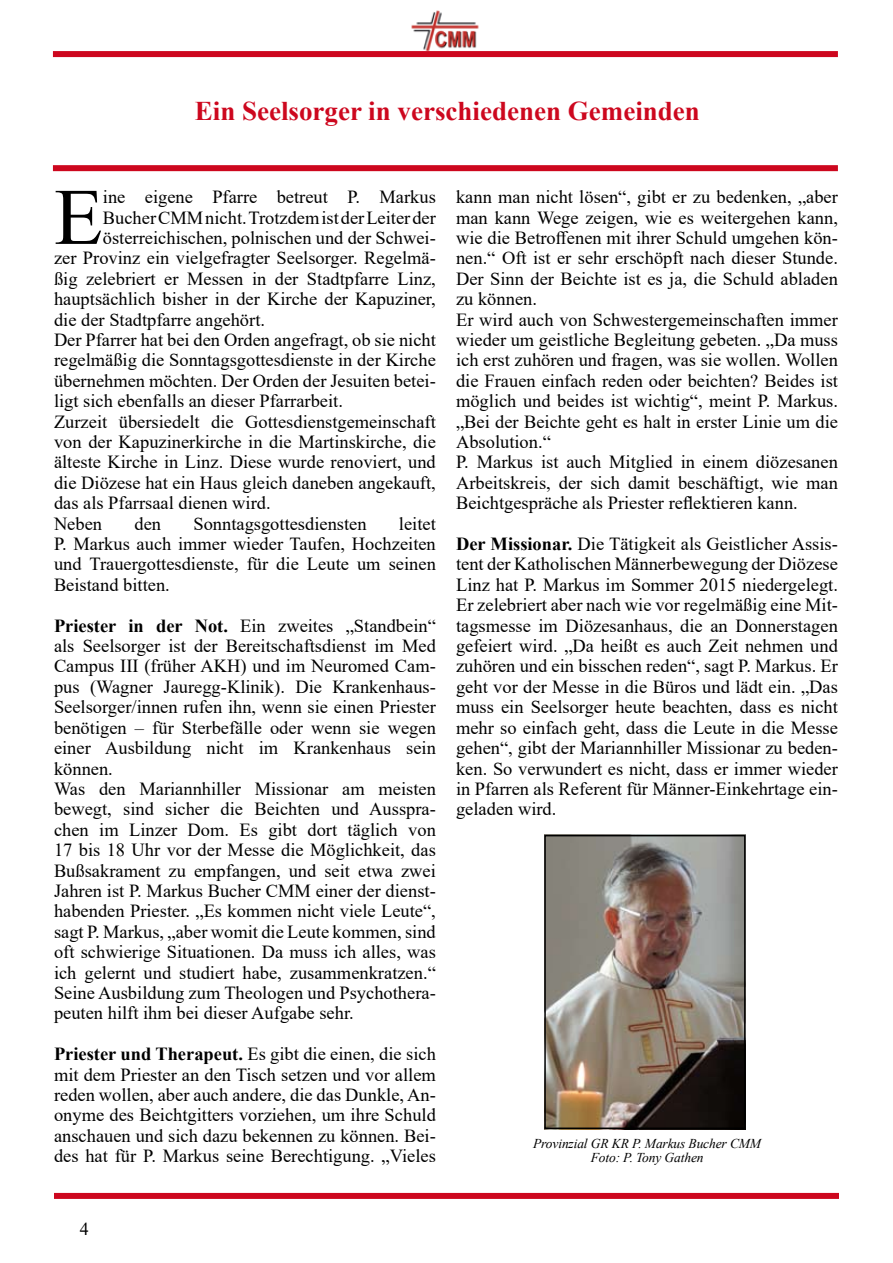
<style>
.page{position:relative;width:893px;height:1263px;background:#fff}
.page>*{position:absolute;margin:0;border:0;box-sizing:border-box;transform-origin:0 0}
.t1{font:80.1px "Times New Roman";color:#000}
.t2{font:700 27px "Times New Roman";color:#cd071e}
.t3{font:18.45px/20.4px "Times New Roman";color:#000;text-align:justify}
.t4{font:18px "Times New Roman";color:#000}
.t5{font:italic 13.5px/13.5px "Times New Roman";letter-spacing:-.01em;color:#000;text-align:center}
.s1{font-weight:700}
</style>
<div class="page">
<img style="left:411px;top:10px;width:68px;height:41px">
<div style="left:53px;top:165px;width:785px;height:6px;background:#cd071e"></div>
<div style="left:53px;top:51px;width:785px;height:6px;background:#cd071e"></div>
<div style="left:54px;top:1193px;width:785px;height:6px;background:#cd071e"></div>
<img style="left:547px;top:838px;width:196px;height:288px">
<div style="left:544px;top:835px;width:202px;height:294px;border:2px solid #000"></div>
<p class="t2" style="left:195px;top:92px;width:506px">Ein Seelsorger in verschiedenen Gemeinden</p>
<p class="t1" style="left:54px;top:161px;width:50px">E</p>
<p class="t3" style="left:103px;top:186px;width:334px">ine eigene Pfarre betreut P. Markus</p>
<p class="t3" style="left:103px;top:207px;width:334px">Bucher CMM nicht. Trotzdem ist der Leiter der</p>
<p class="t3" style="left:103px;top:227px;width:334px">österreichischen, polnischen und der Schwei-</p>
<p class="t3" style="left:54px;top:247px;width:383px">zer Provinz ein vielgefragter Seelsorger. Regelmä-</p>
<p class="t3" style="left:54px;top:268px;width:383px">ßig zelebriert er Messen in der Stadtpfarre Linz,</p>
<p class="t3" style="left:54px;top:288px;width:383px">hauptsächlich bisher in der Kirche der Kapuziner,</p>
<p class="t3" style="left:54px;top:309px;width:213px">die der Stadtpfarre angehört.</p>
<p class="t3" style="left:54px;top:329px;width:383px">Der Pfarrer hat bei den Orden angefragt, ob sie nicht</p>
<p class="t3" style="left:54px;top:349px;width:383px">regelmäßig die Sonntagsgottesdienste in der Kirche</p>
<p class="t3" style="left:54px;top:370px;width:383px">übernehmen möchten. Der Orden der Jesuiten betei-</p>
<p class="t3" style="left:54px;top:390px;width:290px">ligt sich ebenfalls an dieser Pfarrarbeit.</p>
<p class="t3" style="left:54px;top:411px;width:383px">Zurzeit übersiedelt die Gottesdienstgemeinschaft</p>
<p class="t3" style="left:54px;top:431px;width:383px">von der Kapuzinerkirche in die Martinskirche, die</p>
<p class="t3" style="left:54px;top:451px;width:383px">älteste Kirche in Linz. Diese wurde renoviert, und</p>
<p class="t3" style="left:54px;top:472px;width:383px">die Diözese hat ein Haus gleich daneben angekauft,</p>
<p class="t3" style="left:54px;top:492px;width:218px">das als Pfarrsaal dienen wird.</p>
<p class="t3" style="left:54px;top:513px;width:50px">Neben</p>
<p class="t3" style="left:134px;top:513px;width:28px">den</p>
<p class="t3" style="left:193px;top:513px;width:175px">Sonntagsgottesdiensten</p>
<p class="t3" style="left:54px;top:513px;width:383px;text-indent:345px">leitet P. Markus auch immer wieder Taufen, Hochzeiten und Trauergottesdienste, für die Leute um seinen Beistand bitten.</p>
<p class="t3" style="left:54px;top:615px;width:383px;text-align:left"><span class="s1">Priester in der Not.</span> Ein zweites „Standbein“ als Seelsorger ist der Bereitschaftsdienst im Med Campus III (früher AKH) und im Neuromed Cam&shy;pus (Wagner Jauregg-Klinik). Die Krankenhaus-Seelsorger/innen rufen ihn, wenn sie einen Priester benötigen – für Sterbefälle oder wenn sie wegen einer Ausbildung nicht im Krankenhaus sein können.<br>Was den Mariannhiller Missionar am meisten bewegt, sind sicher die Beichten und Ausspra&shy;chen im Linzer Dom. Es gibt dort täglich von 17 bis 18 Uhr vor der Messe die Möglichkeit, das Bußsakrament zu empfangen, und seit etwa zwei Jahren ist P. Markus Bucher CMM einer der dienst&shy;habenden Priester. „Es kommen nicht viele Leute“, sagt P. Markus, „aber womit die Leute kommen, sind oft schwierige Situationen. Da muss ich alles, was ich gelernt und studiert habe, zusammenkratzen.“ Seine Ausbildung zum Theologen und Psychothera&shy;peuten hilft ihm bei dieser Aufgabe sehr.</p>
<p class="t3" style="left:54px;top:1043px;width:383px"><span class="s1">Priester und Therapeut.</span> Es gibt die einen, die sich mit dem Priester an den Tisch setzen und vor allem reden wollen, aber auch andere, die das Dunkle, An&shy;onyme des Beichtgitters vorziehen, um ihre Schuld anschauen und sich dazu bekennen zu können. Bei&shy;des hat für P. Markus seine Berechtigung. „Vieles</p>
<p class="t3" style="left:456px;top:186px;width:383px;text-align:left">kann man nicht lösen“, gibt er zu bedenken, „aber man kann Wege zeigen, wie es weitergehen kann, wie die Betroffenen mit ihrer Schuld umgehen kön&shy;nen.“ Oft ist er sehr erschöpft nach dieser Stunde.<br>Der Sinn der Beichte ist es ja, die Schuld abladen zu können.<br>Er wird auch von Schwestergemeinschaften immer wieder um geistliche Begleitung gebeten. „Da muss ich erst zuhören und fragen, was sie wollen. Wollen die Frauen einfach reden oder beichten? Beides ist möglich und beides ist wichtig“, meint P. Markus. „Bei der Beichte geht es halt in erster Linie um die Absolution.“<br>P. Markus ist auch Mitglied in einem diözesanen Arbeitskreis, der sich damit beschäftigt, wie man Beichtgespräche als Priester reflektieren kann.</p>
<p class="t3" style="left:456px;top:533px;width:383px"><span class="s1">Der Missionar.</span> Die Tätigkeit als Geistlicher Assis&shy;tent der Katholischen Männerbewegung der Diözese Linz hat P. Markus im Sommer 2015 niedergelegt.<br>Er zelebriert aber nach wie vor regelmäßig eine Mit&shy;tagsmesse im Diözesanhaus, die an Donnerstagen gefeiert wird. „Da heißt es auch Zeit nehmen und zuhören und ein bisschen reden“, sagt P. Markus. Er geht vor der Messe in die Büros und lädt ein. „Das muss ein Seelsorger heute beachten, dass es nicht mehr so einfach geht, dass die Leute in die Messe gehen“, gibt der Mariannhiller Missionar zu beden&shy;ken. So verwundert es nicht, dass er immer wieder in Pfarren als Referent für Männer-Einkehrtage ein&shy;geladen wird.</p>
<p class="t5" style="left:533px;top:1137px;width:230px">Provinzial GR KR P. Markus Bucher CMM<br>Foto: P. Tony Gathen</p>
<p class="t4" style="left:80px;top:1216px;width:10px">4</p>
</div>
